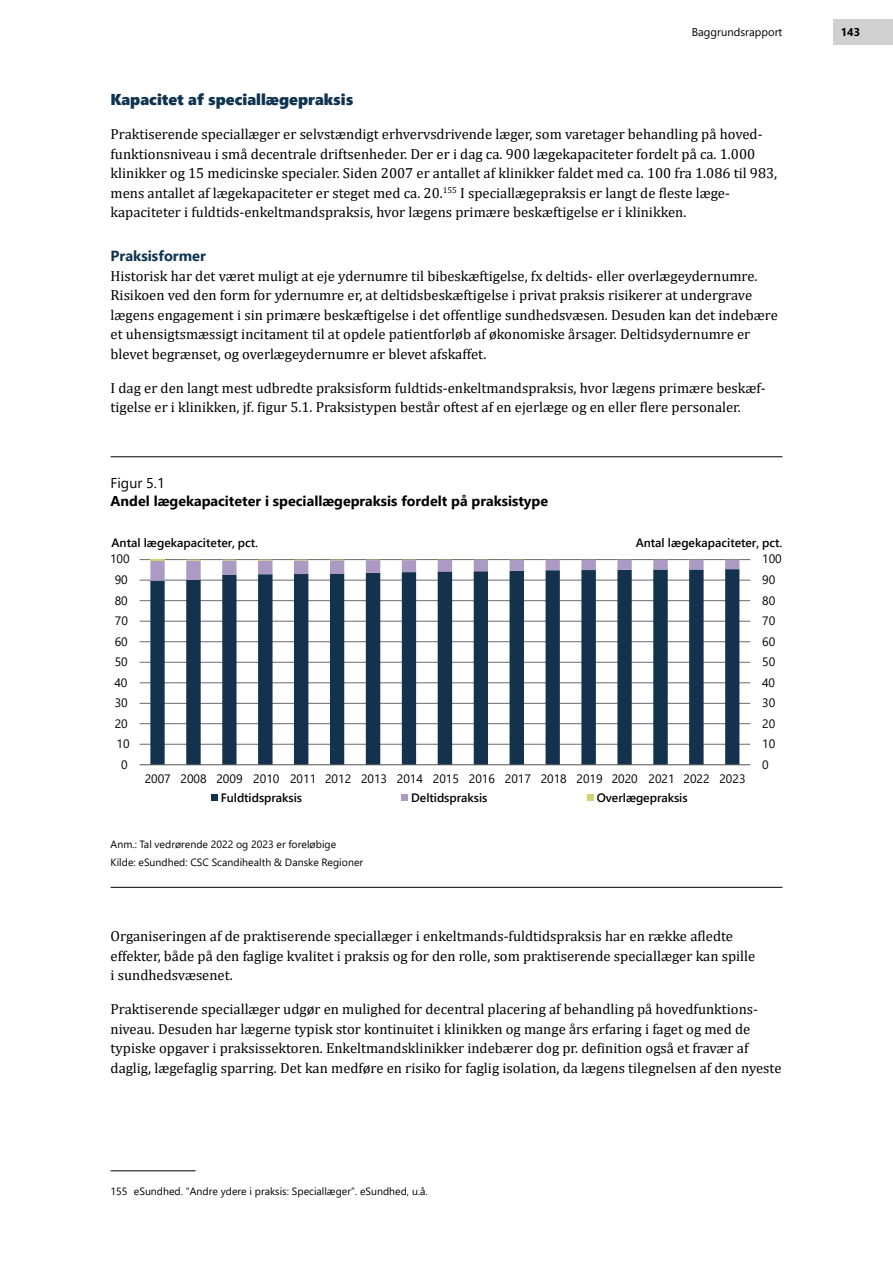
<style>
.page{position:relative;width:893px;height:1263px;background:#fff}
.page>*{position:absolute;margin:0;border:0;box-sizing:border-box;transform-origin:0 0}
.t1{font:15.75px "Segoe UI Black";color:#0f3450}
.t2{font:14.7px/19.5px "Cambria";color:#000}
.t3{font:14.7px/19.5px "Cambria 2";color:#000}
.t4{font:700 14.7px "Segoe UI";color:#0f3450}
.t5{font:700 14.25px/18px "Segoe UI";color:#000}
.t6{font:12.15px/19px "Segoe UI";color:#000}
.t7{font:600 12.15px "Segoe UI";color:#000}
.t8{font:11.25px "Segoe UI";color:#000}
.t9{font:700 11.25px "Segoe UI";color:#000}
.t10{font:10.5px "Segoe UI";color:#000}
.t11{font:10.5px "Segoe UI2";letter-spacing:.005em;color:#000}
.s1{font-family:"Cambria 2"}
.s2{font-family:"Cambria"}
.s3{font-weight:400}
.s4{font-weight:600}
</style>
<div class="page">
<div style="left:833px;top:19px;width:60px;height:26px;background:#d0d0d0"></div>
<hr style="left:111px;top:887px;width:671px;height:1px;background:#000">
<hr style="left:111px;top:456px;width:671px;height:1px;background:#000">
<hr style="left:140px;top:559px;width:610px;height:1px;background:#6b6b6a">
<hr style="left:140px;top:580px;width:610px;height:1px;background:#6b6b6a">
<hr style="left:140px;top:600px;width:610px;height:1px;background:#6b6b6a">
<hr style="left:140px;top:621px;width:610px;height:1px;background:#6b6b6a">
<hr style="left:140px;top:641px;width:610px;height:1px;background:#6b6b6a">
<hr style="left:140px;top:662px;width:610px;height:1px;background:#6b6b6a">
<hr style="left:140px;top:682px;width:610px;height:1px;background:#6b6b6a">
<hr style="left:140px;top:703px;width:610px;height:1px;background:#6b6b6a">
<hr style="left:140px;top:723px;width:610px;height:1px;background:#6b6b6a">
<hr style="left:140px;top:744px;width:610px;height:1px;background:#6b6b6a">
<svg style="left:150px;top:581px;width:589px;height:183px"></svg>
<svg style="left:150px;top:560px;width:589px;height:21px"></svg>
<hr style="left:140px;top:764px;width:610px;height:1px;background:#525251">
<div style="left:211px;top:794px;width:7px;height:7px;background:#14314e"></div>
<div style="left:401px;top:794px;width:7px;height:7px;background:#ab9ac4"></div>
<div style="left:587px;top:794px;width:7px;height:7px;background:#ced370"></div>
<hr style="left:111px;top:1170px;width:85px;height:1px;background:#000">
<p class="t8" style="left:692px;top:22px;width:92px">Baggrundsrapport</p>
<p class="t9" style="left:841px;top:22px;width:21px">143</p>
<h3 class="t1" style="left:111px;top:88px;width:244px">Kapacitet af speciallægepraksis</h3>
<p class="t2" style="left:111px;top:124px;width:668px">Praktiserende speciallæger er selvstændigt erhvervsdrivende læger, som varetager behandling på hoved&shy;funktionsniveau i små decentrale driftsenheder. Der er i dag ca. 900 lægekapaciteter fordelt på ca. 1.000 klinikker og 15 medicinske specialer. Siden 2007 er antallet af klinikker faldet med ca. 100 fra 1.086 til 983, mens antallet af lægekapaciteter er steget med ca. 20.<sup>155</sup> I speciallægepraksis er langt de fleste læge&shy;<span class="s1">kapaciteter i fuldtids-enkeltmandspraksis, hvor lægens primære beskæftigelse er i klinikken.</span></p>
<h4 class="t4" style="left:111px;top:242px;width:97px">Praksisformer</h4>
<p class="t3" style="left:111px;top:266px;width:669px">Historisk har det været muligt at eje ydernumre til bibeskæftigelse, fx deltids- eller overlægeydernumre.<br>Risikoen ved den form for ydernumre er, at deltidsbeskæftigelse i privat praksis risikerer at undergrave <span class="s2">lægens engagement i sin primære beskæftigelse i det offentlige sundhedsvæsen. Desuden kan det indebære et uhensigtsmæssigt incitament til at opdele patientforløb af økonomiske årsager. Deltidsydernumre er </span>blevet begrænset, og overlægeydernumre er blevet afskaffet.</p>
<p class="t2" style="left:111px;top:378px;width:657px"><span class="s1">I dag er den langt mest udbredte praksisform fuldtids-enkeltmandspraksis, hvor lægens primære beskæf&shy;</span>tigelse er i klinikken, jf. figur 5.1. Praksistypen består oftest af en ejerlæge og en eller flere personaler.</p>
<p class="t5" style="left:111px;top:473px;width:439px"><span class="s3">Figur 5.1<br></span>Andel lægekapaciteter i speciallægepraksis fordelt på praksistype</p>
<p class="t7" style="left:112px;top:531px;width:148px">Antal lægekapaciteter, pct.</p>
<p class="t7" style="left:636px;top:531px;width:148px">Antal lægekapaciteter, pct.</p>
<p class="t6" style="left:110px;top:549px;width:21px">100</p>
<p class="t6" style="left:762px;top:548px;width:21px">100</p>
<p class="t6" style="left:115px;top:569px;width:15px">90</p>
<p class="t6" style="left:762px;top:569px;width:15px">90</p>
<p class="t6" style="left:115px;top:590px;width:15px">80</p>
<p class="t6" style="left:762px;top:590px;width:15px">80</p>
<p class="t6" style="left:115px;top:610px;width:15px">70</p>
<p class="t6" style="left:762px;top:610px;width:15px">70</p>
<p class="t6" style="left:115px;top:631px;width:15px">60</p>
<p class="t6" style="left:762px;top:631px;width:15px">60</p>
<p class="t6" style="left:115px;top:651px;width:15px">50</p>
<p class="t6" style="left:762px;top:651px;width:15px">50</p>
<p class="t6" style="left:115px;top:672px;width:14px">40</p>
<p class="t6" style="left:762px;top:672px;width:14px">40</p>
<p class="t6" style="left:115px;top:692px;width:15px">30</p>
<p class="t6" style="left:762px;top:692px;width:15px">30</p>
<p class="t6" style="left:115px;top:713px;width:15px">20</p>
<p class="t6" style="left:762px;top:713px;width:15px">20</p>
<p class="t6" style="left:117px;top:733px;width:15px">10</p>
<p class="t6" style="left:762px;top:733px;width:15px">10</p>
<p class="t6" style="left:121px;top:754px;width:8px">0</p>
<p class="t6" style="left:762px;top:754px;width:8px">0</p>
<p class="t6" style="left:221px;top:768px;width:526px;text-indent:-76px">2007 2008 2009 2010 2011 2012 2013 2014 2015 2016 2017 2018 2019 2020 2021 2022 2023<br><span class="s4">Fuldtidspraksis</span></p>
<p class="t7" style="left:411px;top:786px;width:78px">Deltidspraksis</p>
<p class="t7" style="left:597px;top:786px;width:92px">Overlægepraksis</p>
<p class="t10" style="left:111px;top:834px;width:227px">Anm.: Tal vedrørende 2022 og 2023 er foreløbige</p>
<p class="t11" style="left:111px;top:853px;width:254px">Kilde: eSundhed: CSC Scandihealth &amp; Danske Regioner</p>
<p class="t3" style="left:111px;top:926px;width:646px"><span class="s2">Organiseringen af de praktiserende speciallæger i enkeltmands-fuldtidspraksis har en række afledte </span>effekter, både på den faglige kvalitet i praksis og for den rolle, som praktiserende speciallæger kan spille i sundhedsvæsenet.</p>
<p class="t2" style="left:111px;top:999px;width:672px">Praktiserende speciallæger udgør en mulighed for decentral placering af behandling på hovedfunktions&shy;niveau. Desuden har lægerne typisk stor kontinuitet i klinikken og mange års erfaring i faget og med de typiske opgaver i praksissektoren. Enkeltmandsklinikker indebærer dog pr. definition også et fravær af daglig, lægefaglig sparring. Det kan medføre en risiko for faglig isolation, da lægens tilegnelsen af den nyeste</p>
<p class="t10" style="left:111px;top:1181px;width:319px">155 eSundhed. “Andre ydere i praksis: Speciallæger”. eSundhed, u.å.</p>
</div>
